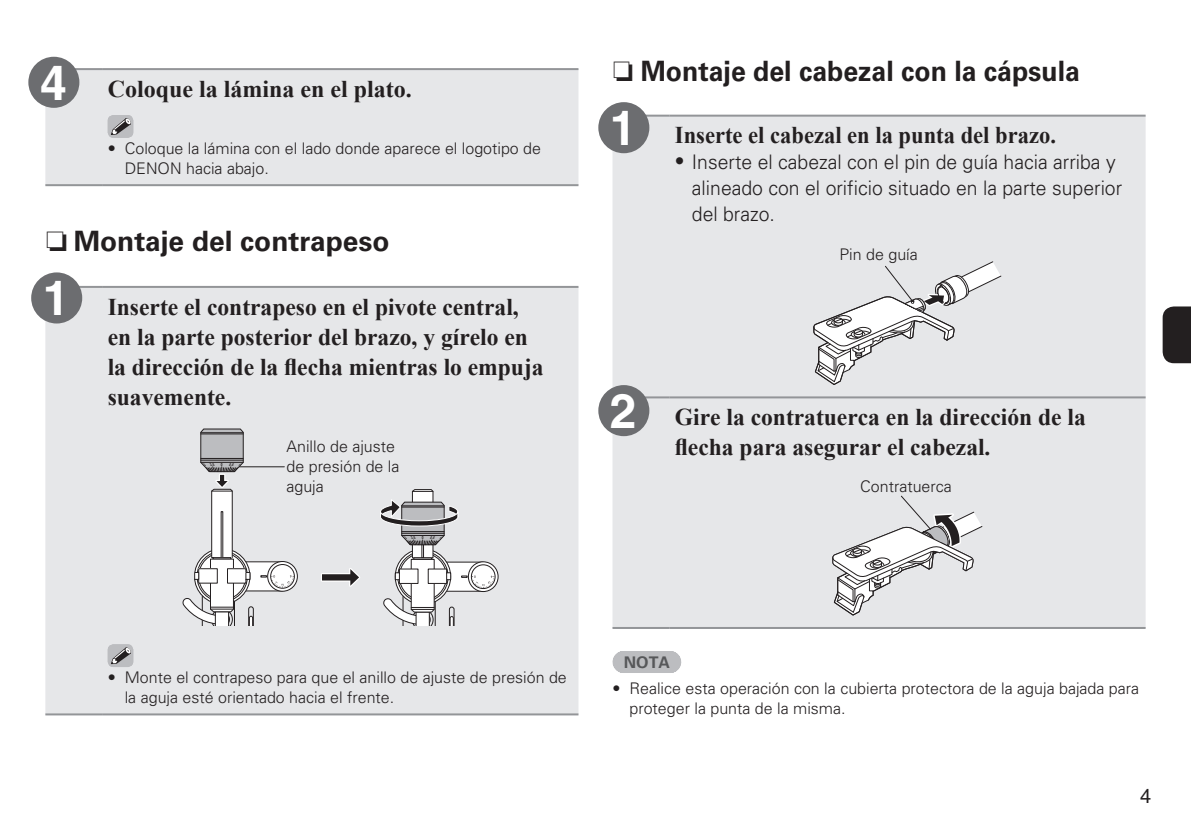
<style>
.page{position:relative;width:1191px;height:840px;background:#fff}
.page>*{position:absolute;margin:0;border:0;box-sizing:border-box;transform-origin:0 0}
.t1{font:700 48px "Helvetica LT Std";color:#fff}
.t2{font:700 28px "Univers LTCYR 65";color:#231f20;scale:.95 1}
.t3{font:700 28px "Univers LTCYR 65";color:#231f20}
.t4{font:700 24px/30px "Times New Roman";color:#231f20}
.t5{font:700 24px "Times New Roman";color:#231f20;scale:.94 1}
.t6{font:300 20px/26px "Univers LTCYR 45";color:#231f20}
.t7{font:20px "Helvetica LT Std";color:#231f20}
.t8{font:300 16px/20px "Univers LTCYR 45";color:#231f20}
.t9{font:700 16px "Univers LTCYR 65";color:#57585a}
.t10{font:italic 700 4px "Arial";color:#231f20;scale:.81 1}
.s1{font-family:"Univers LT Std"}
.s2{font-family:"Marks For Denon";font-weight:400}
.s3{font-size:3.6px}
.s4{font-style:normal;font-size:4.2px}
</style>
<div class="page">
<svg style="left:1162px;top:306px;width:29px;height:57px;background:#302c2d"></svg>
<div style="left:45px;top:288px;width:533px;height:425px;background:#e6e7e9"></div>
<hr style="left:45px;top:713px;width:57px;height:2px;background:#939598">
<hr style="left:102px;top:713px;width:476px;height:2px;background:#939598">
<hr style="left:45px;top:286px;width:57px;height:2px;background:#939598">
<hr style="left:102px;top:286px;width:476px;height:2px;background:#939598">
<svg style="left:468px;top:561px;width:30px;height:30px"></svg>
<div style="left:468px;top:561px;width:30px;height:30px;border:1px solid #231f20;border-radius:50%"></div>
<div style="left:471px;top:564px;width:24px;height:24px;border:1px solid #231f20;border-radius:50%"></div>
<svg style="left:319px;top:563px;width:43px;height:28px"></svg>
<div style="left:242px;top:561px;width:40px;height:29px;background:#fff"></div>
<svg style="left:268px;top:561px;width:29px;height:30px"></svg>
<div style="left:267px;top:560px;width:31px;height:31px;border:1px solid #231f20;border-radius:50%"></div>
<div style="left:271px;top:564px;width:23px;height:24px;background:#fff;border-radius:50%"></div>
<div style="left:270px;top:564px;width:24px;height:24px;border:1px solid #231f20;border-radius:50%"></div>
<svg style="left:261px;top:575px;width:33px;height:12px"></svg>
<hr style="left:239px;top:466px;width:45px;height:1px;background:#231f20">
<svg style="left:108px;top:644px;width:25px;height:22px"></svg>
<div style="left:31px;top:272px;width:51px;height:51px;background:#6c6d70;border-radius:50%"></div>
<div style="left:45px;top:70px;width:533px;height:114px;background:#e6e7e9"></div>
<hr style="left:45px;top:68px;width:57px;height:2px;background:#939598">
<hr style="left:45px;top:184px;width:57px;height:2px;background:#939598">
<hr style="left:102px;top:68px;width:476px;height:2px;background:#939598">
<hr style="left:102px;top:184px;width:476px;height:2px;background:#939598">
<svg style="left:108px;top:115px;width:25px;height:23px"></svg>
<div style="left:28px;top:57px;width:51px;height:51px;background:#6c6d70;border-radius:50%"></div>
<svg style="left:623px;top:651px;width:47px;height:21px"></svg>
<div style="left:612px;top:117px;width:533px;height:509px;background:#e6e7e9"></div>
<hr style="left:612px;top:396px;width:57px;height:2px;background:#939598">
<hr style="left:669px;top:396px;width:476px;height:2px;background:#939598">
<hr style="left:612px;top:626px;width:57px;height:2px;background:#939598">
<hr style="left:669px;top:626px;width:476px;height:2px;background:#939598">
<hr style="left:612px;top:115px;width:57px;height:2px;background:#939598">
<hr style="left:669px;top:115px;width:476px;height:2px;background:#939598">
<svg style="left:813px;top:260px;width:189px;height:125px"></svg>
<svg style="left:832px;top:495px;width:151px;height:120px"></svg>
<div style="left:598px;top:102px;width:51px;height:51px;background:#6c6d70;border-radius:50%"></div>
<div style="left:598px;top:385px;width:51px;height:51px;background:#6c6d70;border-radius:50%"></div>
<svg style="left:380px;top:488px;width:114px;height:137px"></svg>
<svg style="left:181px;top:428px;width:73px;height:197px"></svg>
<h1 class="t1" style="left:40px;top:53px;width:28px">4</h1>
<h3 class="t4" style="left:108px;top:73px;width:306px">Coloque la lámina en el plato.</h3>
<p class="t8" style="left:125px;top:138px;width:418px;text-indent:-17px"><span class="s1">•</span> Coloque la lámina con el lado donde aparece el logotipo de<br>DENON hacia abajo.</p>
<h2 class="t3" style="left:45px;top:221px;width:346px"><span class="s2">n</span> Montaje del contrapeso</h2>
<h1 class="t1" style="left:43px;top:269px;width:28px">1</h1>
<h3 class="t4" style="left:108px;top:291px;width:437px">Inserte el contrapeso en el pivote central, en la parte posterior del brazo, y gírelo en la dirección de la flecha mientras lo empuja suavemente.</h3>
<p class="t10" style="left:205px;top:462px;width:23px"><span class="s3">3</span> 3.5 <span class="s4">0</span></p>
<p class="t10" style="left:229px;top:462px;width:9px">0.5</p>
<p class="t8" style="left:286px;top:435px;width:114px">Anillo de ajuste de presión de la aguja</p>
<p class="t10" style="left:406px;top:535px;width:23px"><span class="s3">3</span> 3.5 <span class="s4">0</span></p>
<p class="t10" style="left:430px;top:535px;width:9px">0.5</p>
<h2 class="t2" style="left:612px;top:51px;width:493px"><span class="s2">n</span> Montaje del cabezal con la cápsula</h2>
<h1 class="t1" style="left:610px;top:99px;width:28px">1</h1>
<h3 class="t5" style="left:675px;top:118px;width:407px">Inserte el cabezal en la punta del brazo.</h3>
<p class="t6" style="left:692px;top:148px;width:432px;text-indent:-17px"><span class="s1">•</span> Inserte el cabezal con el pin de guía hacia arriba y alineado con el orificio situado en la parte superior del brazo.</p>
<p class="t8" style="left:839px;top:244px;width:80px">Pin de guía</p>
<h1 class="t1" style="left:610px;top:381px;width:28px">2</h1>
<h3 class="t4" style="left:675px;top:401px;width:412px">Gire la contratuerca en la dirección de la flecha para asegurar el cabezal.</h3>
<p class="t8" style="left:860px;top:475px;width:93px">Contratuerca</p>
<p class="t8" style="left:125px;top:666px;width:443px;text-indent:-17px"><span class="s1">•</span> Monte el contrapeso para que el anillo de ajuste de presión de la aguja esté orientado hacia el frente.</p>
<p class="t9" style="left:624px;top:650px;width:48px">NOTA</p>
<p class="t8" style="left:629px;top:677px;width:511px;text-indent:-17px"><span class="s1">•</span> Realice esta operación con la cubierta protectora de la aguja bajada para proteger la punta de la misma.</p>
<p class="t7" style="left:1140px;top:784px;width:13px">4</p>
</div>
